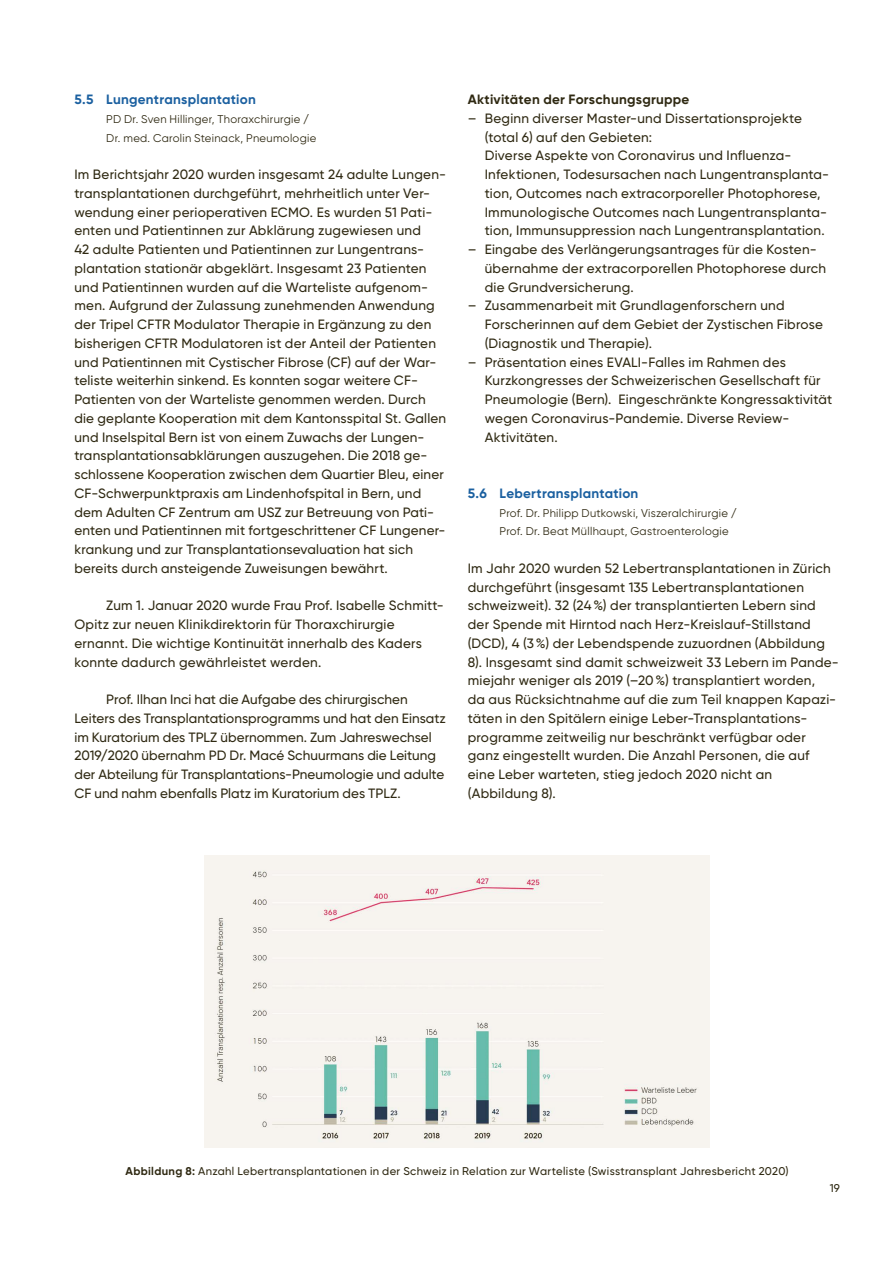
<style>
.page{position:relative;width:893px;height:1263px;background:#fff}
.page>*{position:absolute;margin:0;border:0;box-sizing:border-box;transform-origin:0 0}
.t1{font:500 13.5px/18.8px "USZ Gilroy";letter-spacing:.015em;color:#2f2912}
.t2{font:700 13.5px "USZ Gilroy";letter-spacing:.02em;color:#1b60a0}
.t3{font:700 13.5px "USZ Gilroy";letter-spacing:.02em;color:#2f2912}
.t4{font:11.25px/18.8px "USZ Gilroy";letter-spacing:.025em;color:#2f2912}
.t5{font:500 11.25px "USZ Gilroy";letter-spacing:.03em;color:#2f2912}
.s1{font-weight:700}
</style>
<div class="page">
<div style="left:205px;top:855px;width:505px;height:293px;background:#f7f4ef"></div>
<p class="t2" style="left:74px;top:91px;width:183px">5.5 Lungentransplantation</p>
<p class="t4" style="left:106px;top:109px;width:211px">PD Dr. Sven Hillinger, Thoraxchirurgie /<br>Dr. med. Carolin Steinack, Pneumologie</p>
<p class="t1" style="left:74px;top:165px;width:373px">Im Berichtsjahr 2020 wurden insgesamt 24 adulte Lungen&shy;transplantationen durchgeführt, mehrheitlich unter Ver&shy;wendung einer perioperativen ECMO. Es wurden 51 Pati&shy;enten und Patientinnen zur Abklärung zugewiesen und<br>42 adulte Patienten und Patientinnen zur Lungentrans&shy;plantation stationär abgeklärt. Insgesamt 23 Patienten und Patientinnen wurden auf die Warteliste aufgenom&shy;men. Aufgrund der Zulassung zunehmenden Anwendung der Tripel CFTR Modulator Therapie in Ergänzung zu den bisherigen CFTR Modulatoren ist der Anteil der Patienten und Patientinnen mit Cystischer Fibrose (CF) auf der War&shy;teliste weiterhin sinkend. Es konnten sogar weitere CF-Patienten von der Warteliste genommen werden. Durch die geplante Kooperation mit dem Kantonsspital St. Gallen und Inselspital Bern ist von einem Zuwachs der Lungen&shy;transplantationsabklärungen auszugehen. Die 2018 ge&shy;schlossene Kooperation zwischen dem Quartier Bleu, einer CF-Schwerpunktpraxis am Lindenhofspital in Bern, und dem Adulten CF Zentrum am USZ zur Betreuung von Pati&shy;enten und Patientinnen mit fortgeschrittener CF Lungener&shy;krankung und zur Transplantationsevaluation hat sich bereits durch ansteigende Zuweisungen bewährt.</p>
<p class="t1" style="left:74px;top:596px;width:371px;text-indent:32px">Zum 1. Januar 2020 wurde Frau Prof. Isabelle Schmitt-Opitz zur neuen Klinikdirektorin für Thoraxchirurgie ernannt. Die wichtige Kontinuität innerhalb des Kaders konnte dadurch gewährleistet werden.</p>
<p class="t1" style="left:74px;top:690px;width:373px;text-indent:32px">Prof. Ilhan Inci hat die Aufgabe des chirurgischen Leiters des Transplantationsprogramms und hat den Einsatz im Kuratorium des TPLZ übernommen. Zum Jahreswechsel 2019/2020 übernahm PD Dr. Macé Schuurmans die Leitung der Abteilung für Transplantations-Pneumologie und adulte CF und nahm ebenfalls Platz im Kuratorium des TPLZ.</p>
<p class="t3" style="left:468px;top:91px;width:223px">Aktivitäten der Forschungsgruppe</p>
<p class="t1" style="left:485px;top:109px;width:346px;text-indent:-17px">– Beginn diverser Master-und Dissertationsprojekte (total 6) auf den Gebieten:<br>Diverse Aspekte von Coronavirus und Influenza-Infektionen, Todesursachen nach Lungentransplanta&shy;tion, Outcomes nach extracorporeller Photophorese, Immunologische Outcomes nach Lungentransplanta&shy;tion, Immunsuppression nach Lungentransplantation.</p>
<p class="t1" style="left:485px;top:240px;width:343px;text-indent:-17px">– Eingabe des Verlängerungsantrages für die Kosten&shy;übernahme der extracorporellen Photophorese durch die Grundversicherung.</p>
<p class="t1" style="left:485px;top:296px;width:340px;text-indent:-17px">– Zusammenarbeit mit Grundlagenforschern und<br>Forscherinnen auf dem Gebiet der Zystischen Fibrose (Diagnostik und Therapie).</p>
<p class="t1" style="left:485px;top:352px;width:349px;text-indent:-17px">– Präsentation eines EVALI-Falles im Rahmen des Kurzkongresses der Schweizerischen Gesellschaft für Pneumologie (Bern). Eingeschränkte Kongressaktivität wegen Coronavirus-Pandemie. Diverse Review-Aktivitäten.</p>
<p class="t2" style="left:468px;top:485px;width:172px">5.6 Lebertransplantation</p>
<p class="t4" style="left:500px;top:503px;width:239px">Prof. Dr. Philipp Dutkowski, Viszeralchirurgie /<br>Prof. Dr. Beat Müllhaupt, Gastroenterologie</p>
<p class="t1" style="left:468px;top:559px;width:373px">Im Jahr 2020 wurden 52 Lebertransplantationen in Zürich durchgeführt (insgesamt 135 Lebertransplantationen schweizweit). 32 (24%) der transplantierten Lebern sind der Spende mit Hirntod nach Herz-Kreislauf-Stillstand (DCD), 4 (3%) der Lebendspende zuzuordnen (Abbildung 8). Insgesamt sind damit schweizweit 33 Lebern im Pande&shy;miejahr weniger als 2019 (–20%) transplantiert worden,<br>da aus Rücksichtnahme auf die zum Teil knappen Kapazi&shy;täten in den Spitälern einige Leber-Transplantations&shy;programme zeitweilig nur beschränkt verfügbar oder ganz eingestellt wurden. Die Anzahl Personen, die auf eine Leber warteten, stieg jedoch 2020 nicht an (Abbildung 8).</p>
<p class="t5" style="left:126px;top:1164px;width:665px"><span class="s1">Abbildung 8:</span> Anzahl Lebertransplantationen in der Schweiz in Relation zur Warteliste (Swisstransplant Jahresbericht 2020)</p>
<p class="t5" style="left:830px;top:1181px;width:12px">19</p>
</div>
